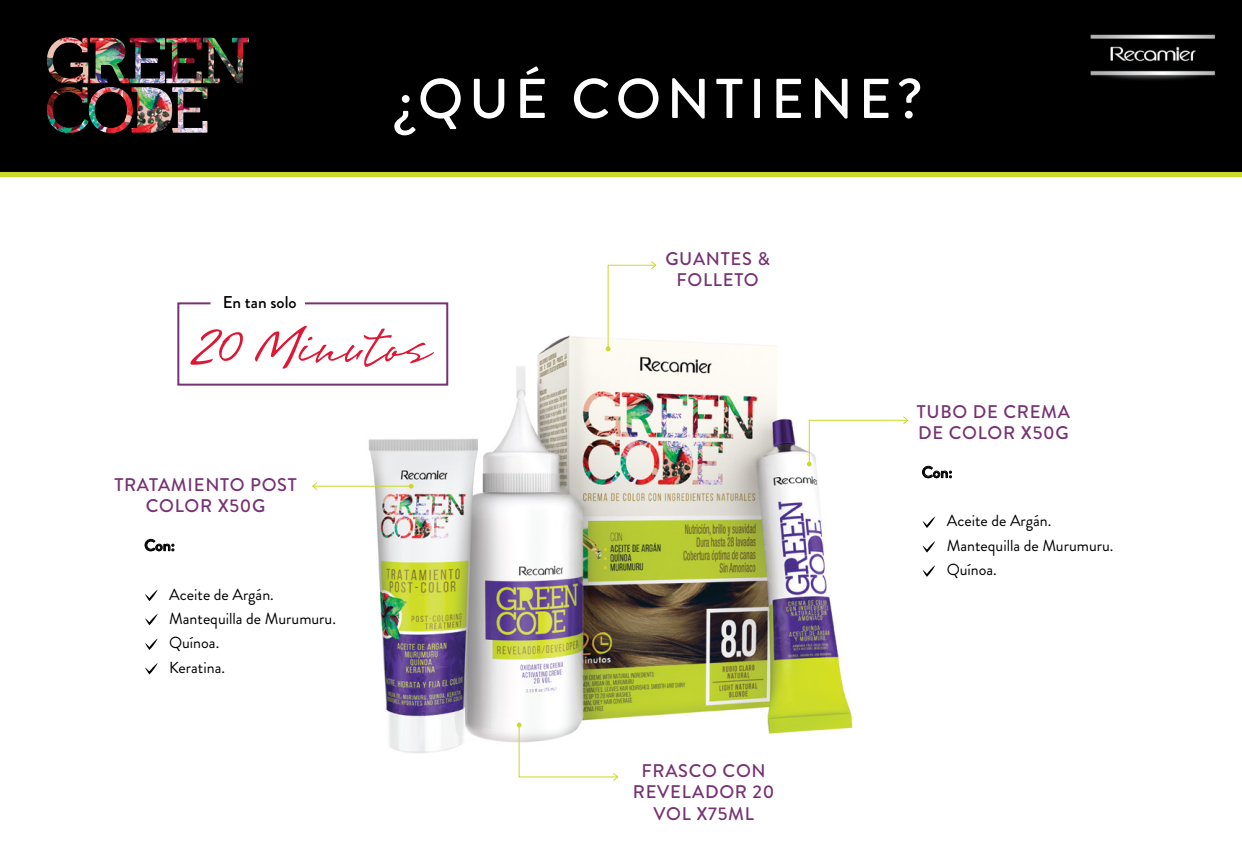
<style>
.page{position:relative;width:1242px;height:859px;background:#fff}
.page>*{position:absolute;margin:0;border:0;box-sizing:border-box;transform-origin:0 0}
.t1{font:65.2px "Brisa";color:#df1734}
.t2{font:500 56px "Brandon Grotesque";letter-spacing:.1em;color:#fff}
.t3{font:500 18.3px/21.4px "Brandon Grotesque";letter-spacing:.04em;color:#773274;text-align:center}
.t4{font:500 17.1px "Brandon Grotesque";color:#000}
.t5{font:16px/24.4px "Brandon Grotesque";color:#000}
.t6{font:500 16px "Brandon Grotesque";letter-spacing:-.005em;color:#000}
</style>
<div class="page">
<img style="left:337px;top:335px;width:516px;height:418px">
<div style="left:0;top:171px;width:1242px;height:6px;background:#cad929"></div>
<div style="left:0;top:0;width:1242px;height:171px;background:#000"></div>
<img style="left:47px;top:37px;width:202px;height:47px">
<img style="left:1090px;top:34px;width:126px;height:46px">
<svg style="left:922px;top:466px;width:30px;height:12px"></svg>
<svg style="left:145px;top:539px;width:29px;height:12px"></svg>
<hr style="left:313px;top:485px;width:98px;height:1px;background:#cad929">
<svg style="left:409px;top:484px;width:5px;height:4px"></svg>
<svg style="left:177px;top:302px;width:272px;height:84px"></svg>
<svg style="left:606px;top:261px;width:51px;height:90px"></svg>
<svg style="left:807px;top:415px;width:102px;height:51px"></svg>
<svg style="left:312px;top:482px;width:6px;height:8px"></svg>
<svg style="left:517px;top:722px;width:102px;height:59px"></svg>
<svg style="left:922px;top:516px;width:13px;height:12px"></svg>
<svg style="left:922px;top:541px;width:13px;height:11px"></svg>
<svg style="left:922px;top:565px;width:13px;height:12px"></svg>
<svg style="left:145px;top:589px;width:13px;height:12px"></svg>
<svg style="left:145px;top:613px;width:13px;height:12px"></svg>
<svg style="left:145px;top:638px;width:13px;height:12px"></svg>
<svg style="left:145px;top:663px;width:13px;height:11px"></svg>
<h2 class="t2" style="left:398px;top:60px;width:526px">¿QUÉ CONTIENE?</h2>
<p class="t4" style="left:223px;top:291px;width:75px">En tan solo</p>
<h1 class="t1" style="left:191px;top:314px;width:239px">20 Minutos</h1>
<p class="t3" style="left:114px;top:474px;width:184px">TRATAMIENTO POST<br>COLOR X50G</p>
<p class="t6" style="left:144px;top:534px;width:32px">Con:</p>
<p class="t5" style="left:169px;top:582px;width:168px">Aceite de Argán.<br>Mantequilla de Murumuru.<br>Quínoa.<br>Keratina.</p>
<p class="t3" style="left:665px;top:248px;width:106px">GUANTES &amp;<br>FOLLETO</p>
<p class="t3" style="left:633px;top:760px;width:143px">FRASCO CON<br>REVELADOR 20<br>VOL X75ML</p>
<p class="t3" style="left:917px;top:401px;width:155px;text-align:left">TUBO DE CREMA<br>DE COLOR X50G</p>
<p class="t6" style="left:922px;top:461px;width:32px">Con:</p>
<p class="t5" style="left:947px;top:509px;width:168px">Aceite de Argán.<br>Mantequilla de Murumuru.<br>Quínoa.</p>
</div>
